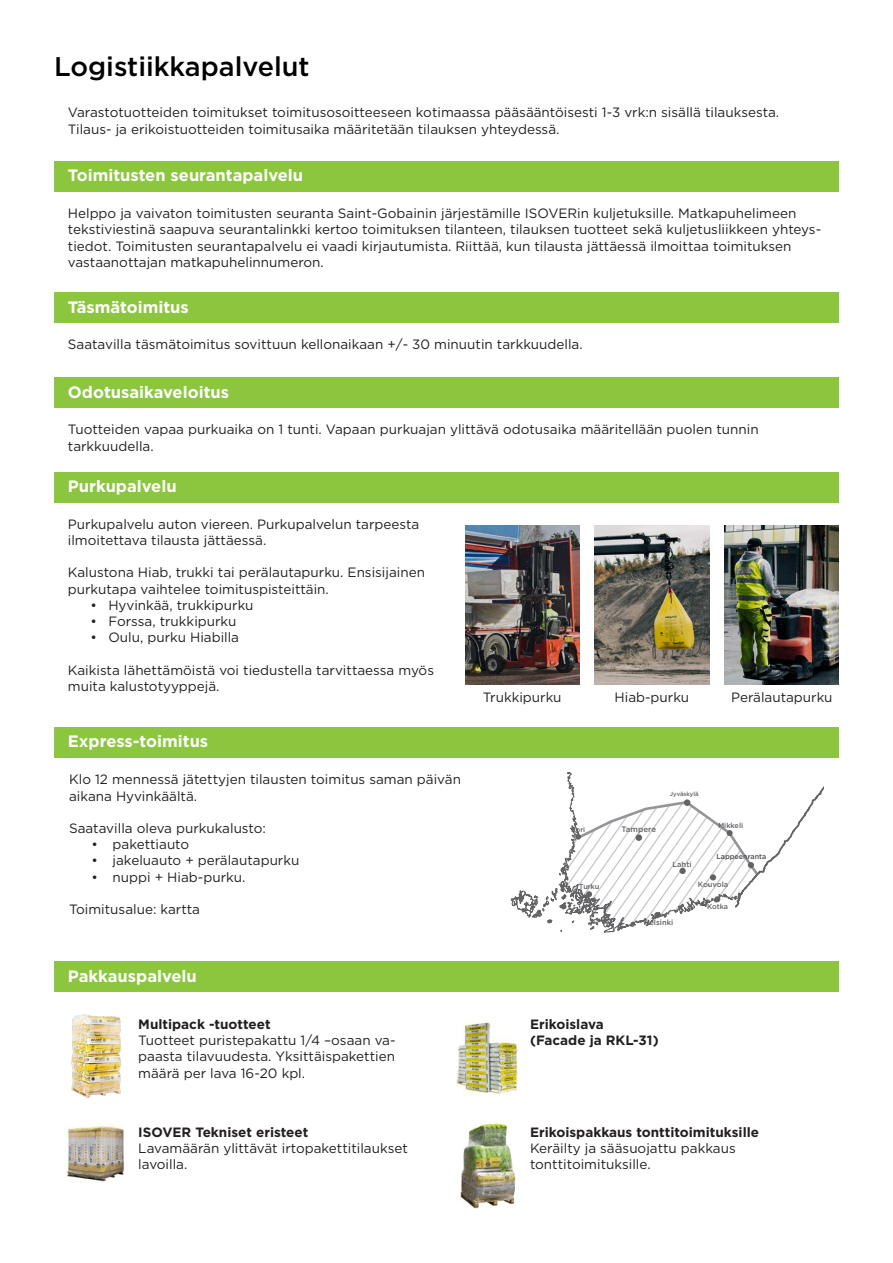
<style>
.page{position:relative;width:893px;height:1263px;background:#fff}
.page>*{position:absolute;margin:0;border:0;box-sizing:border-box;transform-origin:0 0}
.t1{font:500 27px "Gotham";color:#000001}
.t2{font:700 16.5px "Gotham";color:#fff}
.t3{font:13.5px/16.2px "Gotham";color:#231f20}
.t4{font:700 13.5px/16.2px "Gotham";color:#231f20}
.t5{font:500 7.95px "Gotham";color:#636366}
.t6{font:500 7.5px "Gotham";color:#636366}
.t7{font:500 7.35px "Gotham";letter-spacing:-.005em;color:#636366}
.t8{font:500 7.2px "Gotham";color:#636366}
.t9{font:500 7.2px "Gotham";color:#4a4d4f}
.t10{font:500 6.9px "Gotham";color:#636366}
.t11{font:500 6px "Gotham";color:#636366}
</style>
<div class="page">
<div style="left:54px;top:292px;width:785px;height:31px;background:#8bc63e"></div>
<div style="left:54px;top:377px;width:785px;height:31px;background:#8bc63e"></div>
<div style="left:54px;top:472px;width:785px;height:30px;background:#8bc63e"></div>
<div style="left:54px;top:727px;width:785px;height:30px;background:#8bc63e"></div>
<div style="left:54px;top:961px;width:785px;height:31px;background:#8bc63e"></div>
<img style="left:465px;top:525px;width:114px;height:160px">
<img style="left:595px;top:525px;width:114px;height:160px">
<img style="left:725px;top:525px;width:114px;height:160px">
<div style="left:54px;top:161px;width:785px;height:31px;background:#8bc63e"></div>
<img style="left:71px;top:1014px;width:50px;height:84px">
<img style="left:456px;top:1022px;width:63px;height:72px">
<img style="left:67px;top:1125px;width:57px;height:57px">
<img style="left:460px;top:1123px;width:56px;height:86px">
<svg style="left:511px;top:773px;width:312px;height:160px"></svg>
<h1 class="t1" style="left:54px;top:48px;width:257px">Logistiikkapalvelut</h1>
<p class="t3" style="left:68px;top:104px;width:713px">Varastotuotteiden toimitukset toimitusosoitteeseen kotimaassa pääsääntöisesti 1-3 vrk:n sisällä tilauksesta.<br>Tilaus- ja erikoistuotteiden toimitusaika määritetään tilauksen yhteydessä.</p>
<p class="t2" style="left:68px;top:165px;width:237px">Toimitusten seurantapalvelu</p>
<p class="t3" style="left:68px;top:205px;width:755px">Helppo ja vaivaton toimitusten seuranta Saint-Gobainin järjestämille ISOVERin kuljetuksille. Matkapuhelimeen tekstiviestinä saapuva seurantalinkki kertoo toimituksen tilanteen, tilauksen tuotteet sekä kuljetusliikkeen yhteys&shy;tiedot. Toimitusten seurantapalvelu ei vaadi kirjautumista. Riittää, kun tilausta jättäessä ilmoittaa toimituksen vastaanottajan matkapuhelinnumeron.</p>
<p class="t2" style="left:68px;top:296px;width:122px">Täsmätoimitus</p>
<p class="t3" style="left:68px;top:336px;width:516px">Saatavilla täsmätoimitus sovittuun kellonaikaan +/- 30 minuutin tarkkuudella.</p>
<p class="t2" style="left:68px;top:381px;width:163px">Odotusaikaveloitus</p>
<p class="t3" style="left:68px;top:421px;width:692px">Tuotteiden vapaa purkuaika on 1 tunti. Vapaan purkuajan ylittävä odotusaika määritellään puolen tunnin tarkkuudella.</p>
<p class="t2" style="left:68px;top:475px;width:110px">Purkupalvelu</p>
<p class="t3" style="left:68px;top:516px;width:353px">Purkupalvelu auton viereen. Purkupalvelun tarpeesta ilmoitettava tilausta jättäessä.</p>
<p class="t3" style="left:68px;top:564px;width:359px">Kalustona Hiab, trukki tai perälautapurku. Ensisijainen purkutapa vaihtelee toimituspisteittäin.</p>
<p class="t3" style="left:90px;top:597px;width:165px">• Hyvinkää, trukkipurku</p>
<p class="t3" style="left:90px;top:613px;width:148px">• Forssa, trukkipurku</p>
<p class="t3" style="left:90px;top:629px;width:150px">• Oulu, purku Hiabilla</p>
<p class="t3" style="left:68px;top:661px;width:368px">Kaikista lähettämöistä voi tiedustella tarvittaessa myös muita kalustotyyppejä.</p>
<p class="t3" style="left:483px;top:689px;width:80px">Trukkipurku</p>
<p class="t3" style="left:614px;top:689px;width:76px">Hiab-purku</p>
<p class="t3" style="left:731px;top:689px;width:103px">Perälautapurku</p>
<p class="t2" style="left:68px;top:730px;width:142px">Express-toimitus</p>
<p class="t3" style="left:69px;top:771px;width:393px">Klo 12 mennessä jätettyjen tilausten toimitus saman päivän aikana Hyvinkäältä.</p>
<p class="t3" style="left:69px;top:820px;width:198px">Saatavilla oleva purkukalusto:</p>
<p class="t3" style="left:92px;top:836px;width:99px">• pakettiauto</p>
<p class="t3" style="left:92px;top:852px;width:209px">• jakeluauto + perälautapurku</p>
<p class="t3" style="left:92px;top:868px;width:155px">• nuppi + Hiab-purku.</p>
<p class="t3" style="left:69px;top:901px;width:132px">Toimitusalue: kartta</p>
<p class="t2" style="left:68px;top:965px;width:130px">Pakkauspalvelu</p>
<p class="t4" style="left:138px;top:1016px;width:134px">Multipack -tuotteet</p>
<p class="t3" style="left:138px;top:1032px;width:259px;text-align:justify">Tuotteet puristepakattu 1/4 –osaan va&shy;paasta tilavuudesta. Yksittäispakettien määrä per lava 16-20 kpl.</p>
<p class="t4" style="left:138px;top:1123px;width:172px">ISOVER Tekniset eristeet</p>
<p class="t3" style="left:138px;top:1139px;width:271px">Lavamäärän ylittävät irtopakettitilaukset lavoilla.</p>
<p class="t10" style="left:571px;top:825px;width:16px">Pori</p>
<p class="t5" style="left:622px;top:824px;width:36px">Tampere</p>
<p class="t7" style="left:579px;top:881px;width:22px">Turku</p>
<p class="t11" style="left:670px;top:790px;width:30px">Jyväskylä</p>
<p class="t6" style="left:672px;top:859px;width:21px">Lahti</p>
<p class="t8" style="left:718px;top:821px;width:27px">Mikkeli</p>
<p class="t9" style="left:716px;top:852px;width:51px">Lappeenranta</p>
<p class="t6" style="left:698px;top:879px;width:32px">Kouvola</p>
<p class="t8" style="left:707px;top:901px;width:23px">Kotka</p>
<p class="t6" style="left:644px;top:917px;width:31px">Helsinki</p>
<p class="t4" style="left:530px;top:1016px;width:130px">Erikoislava (Facade ja RKL-31)</p>
<p class="t4" style="left:530px;top:1123px;width:231px">Erikoispakkaus tonttitoimituksille</p>
<p class="t3" style="left:530px;top:1139px;width:207px">Keräilty ja sääsuojattu pakkaus tonttitoimituksille.</p>
</div>
